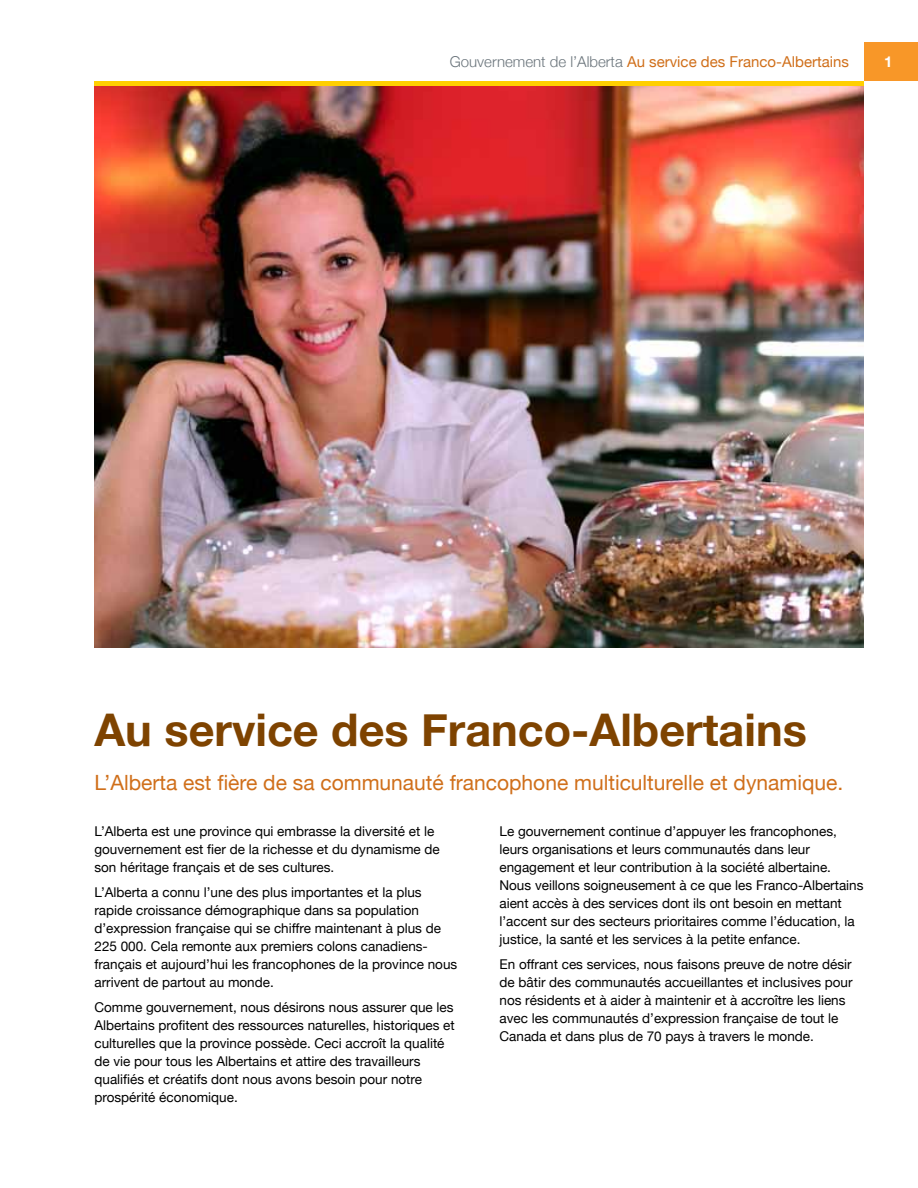
<style>
.page{position:relative;width:918px;height:1188px;background:#fff}
.page>*{position:absolute;margin:0;border:0;box-sizing:border-box;transform-origin:0 0}
.t1{font:700 45px "Helvetica Neue";color:#7e4300}
.t2{font:21px "Helvetica Neue";color:#d06f1a}
.t3{font:15px "Helvetica Neue";color:#d06f1a}
.t4{font:700 15px "Helvetica Neue";color:#fff}
.t5{font:13.5px/18px "Helvetica Neue";color:#000}
.s1{font-weight:300;color:#6a747b}
</style>
<div class="page">
<div style="left:864px;top:43px;width:54px;height:38px;background:#f89728"></div>
<img style="left:94px;top:85px;width:770px;height:563px">
<hr style="left:94px;top:81px;width:770px;height:4px;background:#ffcf01">
<p class="t3" style="left:450px;top:52px;width:401px"><span class="s1">Gouvernement de l’Alberta</span> Au service des Franco-Albertains</p>
<p class="t4" style="left:884px;top:52px;width:10px">1</p>
<h1 class="t1" style="left:94px;top:702px;width:714px">Au service des Franco-Albertains</h1>
<h2 class="t2" style="left:94px;top:770px;width:750px">L’Alberta est fière de sa communauté francophone multiculturelle et dynamique.</h2>
<p class="t5" style="left:94px;top:822px;width:347px">L’Alberta est une province qui embrasse la diversité et le gouvernement est fier de la richesse et du dynamisme de son héritage français et de ses cultures.</p>
<p class="t5" style="left:94px;top:883px;width:364px">L’Alberta a connu l’une des plus importantes et la plus rapide croissance démographique dans sa population d’expression française qui se chiffre maintenant à plus de 225 000. Cela remonte aux premiers colons canadiens&shy;français et aujourd’hui les francophones de la province nous arrivent de partout au monde.</p>
<p class="t5" style="left:94px;top:998px;width:362px">Comme gouvernement, nous désirons nous assurer que les Albertains profitent des ressources naturelles, historiques et culturelles que la province possède. Ceci accroît la qualité de vie pour tous les Albertains et attire des travailleurs qualifiés et créatifs dont nous avons besoin pour notre prospérité économique.</p>
<p class="t5" style="left:500px;top:822px;width:366px">Le gouvernement continue d’appuyer les francophones, leurs organisations et leurs communautés dans leur engagement et leur contribution à la société albertaine.<br>Nous veillons soigneusement à ce que les Franco-Albertains aient accès à des services dont ils ont besoin en mettant l’accent sur des secteurs prioritaires comme l’éducation, la justice, la santé et les services à la petite enfance.</p>
<p class="t5" style="left:500px;top:955px;width:355px">En offrant ces services, nous faisons preuve de notre désir de bâtir des communautés accueillantes et inclusives pour nos résidents et à aider à maintenir et à accroître les liens avec les communautés d’expression française de tout le Canada et dans plus de 70 pays à travers le monde.</p>
</div>
